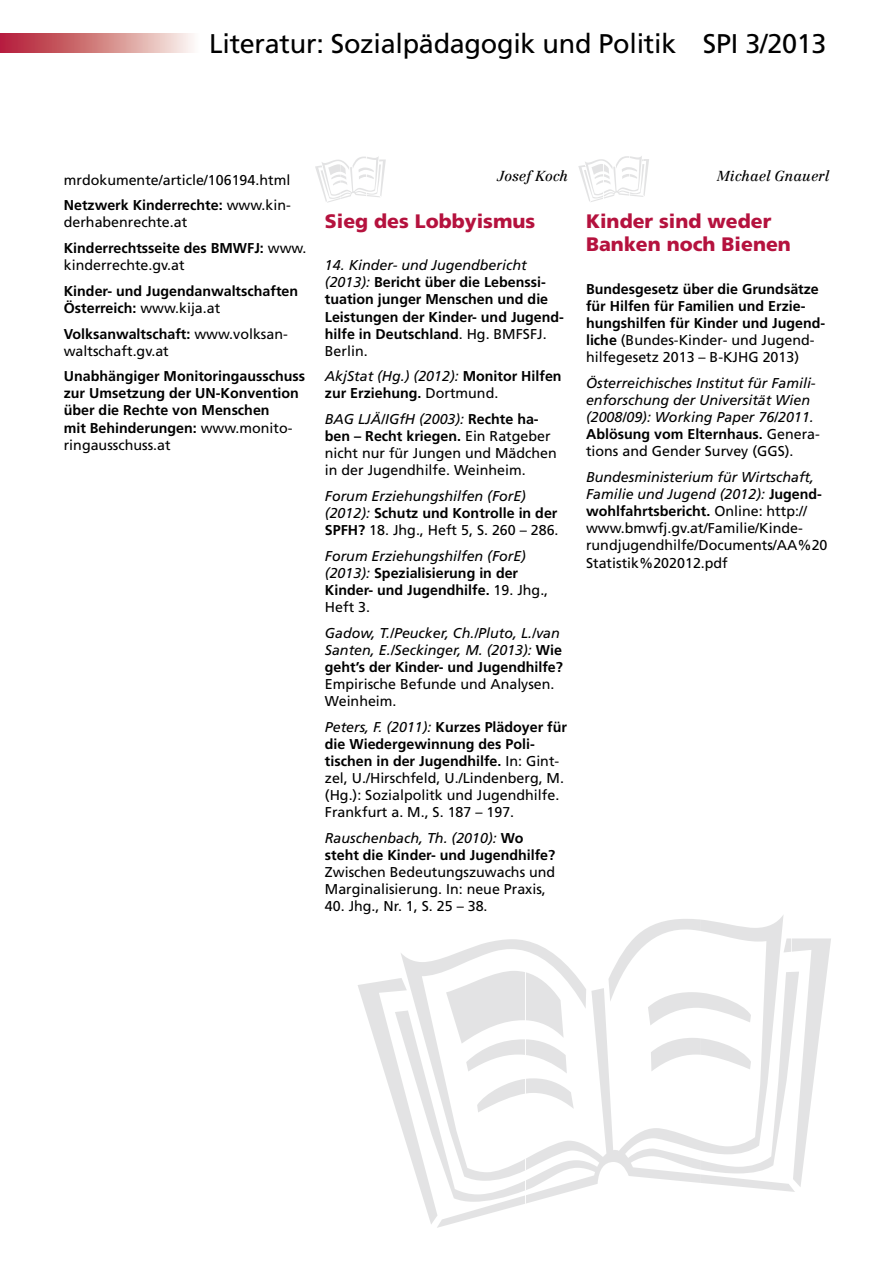
<style>
.page{position:relative;width:893px;height:1263px;background:#fff}
.page>*{position:absolute;margin:0;border:0;box-sizing:border-box;transform-origin:0 0}
.t1{font:27px "Frutiger";letter-spacing:-.01em;color:#000}
.t2{font:900 19.5px/23.4px "Frutiger";color:#b5123e}
.t3{font:700 14.25px/17.1px "Frutiger";color:#000}
.t4{font:14.25px/17.1px "Frutiger";color:#000}
.t5{font:italic 14.25px/17.1px "Frutiger";color:#000}
.t6{font:italic 14.25px "Centennial";color:#000}
.s1{font-weight:700}
.s2{font-weight:400}
.s3{font-weight:400;font-style:italic}
.s4{font-style:italic}
.s5{font-weight:700;font-style:normal}
.s6{font-style:normal}
</style>
<div class="page">
<svg style="left:578px;top:156px;width:71px;height:46px"></svg>
<svg style="left:358px;top:915px;width:473px;height:313px"></svg>
<svg style="left:315px;top:156px;width:71px;height:47px"></svg>
<svg style="left:0;top:33px;width:193px;height:19px;background:#d38287"></svg>
<h1 class="t1" style="left:209px;top:27px;width:619px">Literatur: Sozialpädagogik und Politik SPI 3/2013</h1>
<p class="t4" style="left:64px;top:167px;width:229px;line-height:25.7px">mrdokumente/article/106194.html<br><span class="s1">Netzwerk Kinderrechte:</span> www.kin-</p>
<p class="t3" style="left:64px;top:210px;width:244px;line-height:25.7px"><span class="s2">derhabenrechte.at<br></span>Kinderrechtsseite des BMWFJ: <span class="s2">www.</span></p>
<p class="t4" style="left:64px;top:257px;width:122px">kinderrechte.gv.at</p>
<p class="t3" style="left:64px;top:282px;width:236px">Kinder- und Jugendanwaltschaften<br>Österreich: <span class="s2">www.kija.at</span></p>
<p class="t4" style="left:64px;top:325px;width:226px"><span class="s1">Volksanwaltschaft:</span> www.volksan&shy;waltschaft.gv.at</p>
<p class="t3" style="left:64px;top:368px;width:243px">Unabhängiger Monitoringausschuss zur Umsetzung der UN-Konvention über die Rechte von Menschen<br>mit Behinderungen: <span class="s2">www.monito&shy;ringausschuss.at</span></p>
<p class="t6" style="left:497px;top:167px;width:72px">Josef Koch</p>
<h2 class="t2" style="left:325px;top:209px;width:212px">Sieg des Lobbyismus</h2>
<p class="t3" style="left:325px;top:257px;width:241px"><span class="s3">14. Kinder- und Jugendbericht (2013):</span> Bericht über die Lebenssi&shy;tuation junger Menschen und die<br>Leistungen der Kinder- und Jugend&shy;hilfe in Deutschland<span class="s2">. Hg. BMFSFJ.<br>Berlin.</span></p>
<p class="t3" style="left:325px;top:368px;width:238px"><span class="s3">AkjStat (Hg.) (2012):</span> Monitor Hilfen zur Erziehung. <span class="s2">Dortmund.</span></p>
<p class="t4" style="left:325px;top:410px;width:233px"><span class="s4">BAG LJÄ/IGfH (2003):</span> <span class="s1">Rechte ha&shy;ben – Recht kriegen.</span> Ein Ratgeber nicht nur für Jungen und Mädchen in der Jugendhilfe. Weinheim.</p>
<p class="t5" style="left:325px;top:487px;width:235px">Forum Erziehungshilfen (ForE) (2012): <span class="s5">Schutz und Kontrolle in der<br>SPFH?</span> <span class="s6">18. Jhg., Heft 5, S. 260 – 286.</span></p>
<p class="t3" style="left:325px;top:547px;width:225px"><span class="s3">Forum Erziehungshilfen (ForE) (2013):</span> Spezialisierung in der<br>Kinder- und Jugendhilfe. <span class="s2">19. Jhg.,<br>Heft 3.</span></p>
<p class="t5" style="left:325px;top:624px;width:240px">Gadow, T./Peucker, Ch./Pluto, L./van<br>Santen, E./Seckinger, M. (2013): <span class="s5">Wie geht’s der Kinder- und Jugendhilfe?</span></p>
<p class="t4" style="left:325px;top:675px;width:231px">Empirische Befunde und Analysen.<br>Weinheim.</p>
<p class="t4" style="left:325px;top:718px;width:244px"><span class="s4">Peters, F. (2011):</span> <span class="s1">Kurzes Plädoyer für die Wiedergewinnung des Poli&shy;tischen in der Jugendhilfe.</span> In: Gint&shy;zel, U./Hirschfeld, U./Lindenberg, M. (Hg.): Sozialpolitk und Jugendhilfe.<br>Frankfurt a. M., S. 187 – 197.</p>
<p class="t3" style="left:325px;top:829px;width:232px"><span class="s3">Rauschenbach, Th. (2010):</span> Wo steht die Kinder- und Jugendhilfe?</p>
<p class="t4" style="left:325px;top:863px;width:232px">Zwischen Bedeutungszuwachs und<br>Marginalisierung. In: neue Praxis,</p>
<p class="t4" style="left:325px;top:898px;width:164px">40. Jhg., Nr. 1, S. 25 – 38.</p>
<p class="t6" style="left:717px;top:167px;width:113px">Michael Gnauerl</p>
<h2 class="t2" style="left:586px;top:209px;width:206px">Kinder sind weder<br>Banken noch Bienen</h2>
<p class="t3" style="left:586px;top:280px;width:241px">Bundesgesetz über die Grundsätze für Hilfen für Familien und Erzie&shy;hungshilfen für Kinder und Jugend&shy;liche <span class="s2">(Bundes-Kinder- und Jugend&shy;hilfegesetz 2013 – B-KJHG 2013)</span></p>
<p class="t5" style="left:586px;top:374px;width:235px">Österreichisches Institut für Famili&shy;enforschung der Universität Wien (2008/09): Working Paper 76/2011.<br><span class="s5">Ablösung vom Elternhaus.</span> <span class="s6">Genera&shy;tions and Gender Survey (GGS).</span></p>
<p class="t4" style="left:586px;top:468px;width:243px"><span class="s4">Bundesministerium für Wirtschaft, Familie und Jugend (2012):</span> <span class="s1">Jugend&shy;wohlfahrtsbericht.</span> Online: http:// www.bmwfj.gv.at/Familie/Kinde&shy;rundjugendhilfe/Documents/AA%20<br>Statistik%202012.pdf</p>
</div>
